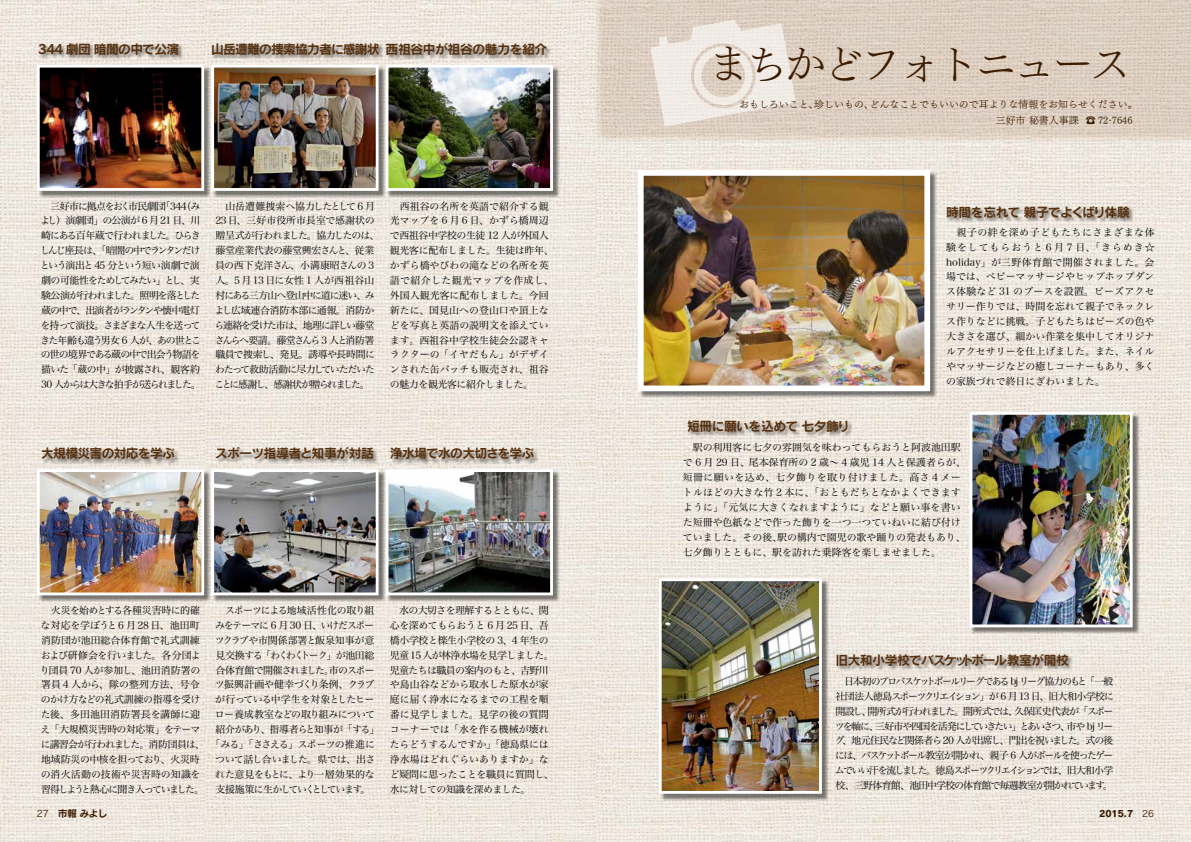
<style>
.page{position:relative;width:1191px;height:842px;background:#fff}
.page>*{position:absolute;margin:0;border:0;box-sizing:border-box;transform-origin:0 0}
.t1{font:42.5px "Tsuku Min Pro L";letter-spacing:-.1em;color:#3c1c00}
.t2{font:12.8px "Rodin Pro B";letter-spacing:-.05em;color:#57310f}
.t3{font:12.8px "Rodin Pro B";letter-spacing:-.03em;color:#57310f}
.t4{font:12.8px "Rodin Pro B";letter-spacing:-.025em;color:#57310f}
.t5{font:9.9px/14.9px "Hira Min Pro W3";letter-spacing:-.04em;color:#000}
.t6{font:9.9px/14.9px "Hira Min Pro W3";color:#000}
.t7{font:9.9px/14.9px "Hira Min Pro W3";letter-spacing:-.105em;color:#000}
.t8{font:9.9px/14.9px "Hira Min Pro W3";letter-spacing:-.065em;color:#000}
.t9{font:9.9px "Hira Min Pro W3";letter-spacing:-.155em;color:#000}
.t10{font:9.9px "Hira Min Pro W3";letter-spacing:-.095em;color:#000}
.t11{font:9.9px "Tsuku Min Pro LB";color:#3c1c00}
.t12{font:9.9px "Hira Min Pro W3";letter-spacing:.02em;color:#000}
.t13{font:9.9px/14.9px "Hira Min Pro W3";letter-spacing:-.1em;color:#000;text-align:right}
.t14{font:9.9px "Hira Min Pro W3";letter-spacing:-.085em;color:#000}
.t15{font:9.9px "Hira Min Pro W3";letter-spacing:-.01em;color:#000}
.t16{font:9.9px "Hira Min Pro W3";letter-spacing:-.145em;color:#000}
.t17{font:9.9px "Hira Min Pro W3";letter-spacing:-.125em;color:#000}
.t18{font:9.9px "Hira Min Pro W3";letter-spacing:-.07em;color:#000}
.t19{font:9.9px "Hira Min Pro W3";letter-spacing:.04em;color:#000}
.t20{font:9.9px "Hira Min Pro W3";letter-spacing:-.075em;color:#000}
.t21{font:9.9px "Hira Min Pro W3";letter-spacing:-.135em;color:#000}
.t22{font:9.9px "Hira Min Pro W3";letter-spacing:.015em;color:#000}
.t23{font:9.2px "New Rodin Pro B";color:#3c1c00}
.t24{font:9.2px "Hira Kaku Pro W3";color:#3c1c00}
.t25{font:9px "Rodin Pro EB";color:#3c1c00}
.t26{font:9px "Hira Kaku Pro W3";color:#3c1c00}
</style>
<div class="page">
<img style="left:0;top:0;width:1191px;height:842px">
<div style="left:639px;top:171px;width:298px;height:227px;background:#000;opacity:.5"></div>
<img style="left:645px;top:177px;width:278px;height:207px">
<div style="left:638px;top:170px;width:292px;height:221px;border:6px solid #fff"></div>
<svg style="left:595px;top:0;width:596px;height:142px;background:#dccec1"></svg>
<svg style="left:650px;top:20px;width:146px;height:107px;background:#e8ded6"></svg>
<div style="left:216px;top:447px;width:163px;height:18px;background:#000;opacity:.5"></div>
<div style="left:42px;top:448px;width:138px;height:17px;background:#000;opacity:.5"></div>
<div style="left:390px;top:448px;width:149px;height:17px;background:#000;opacity:.5"></div>
<div style="left:837px;top:653px;width:237px;height:18px;background:#000;opacity:.5"></div>
<div style="left:688px;top:420px;width:165px;height:18px;background:#000;opacity:.5"></div>
<div style="left:387px;top:470px;width:173px;height:132px;background:#000;opacity:.5"></div>
<img style="left:390px;top:473px;width:159px;height:118px">
<div style="left:386px;top:469px;width:167px;height:126px;border:3px solid #fff"></div>
<div style="left:38px;top:470px;width:173px;height:132px;background:#000;opacity:.5"></div>
<img style="left:41px;top:473px;width:159px;height:118px">
<div style="left:37px;top:469px;width:167px;height:126px;border:3px solid #fff"></div>
<div style="left:212px;top:470px;width:174px;height:132px;background:#000;opacity:.5"></div>
<img style="left:215px;top:473px;width:159px;height:118px">
<div style="left:211px;top:469px;width:167px;height:126px;border:3px solid #fff"></div>
<div style="left:660px;top:579px;width:169px;height:222px;background:#000;opacity:.5"></div>
<img style="left:663px;top:582px;width:155px;height:208px">
<div style="left:659px;top:578px;width:163px;height:216px;border:3px solid #fff"></div>
<div style="left:212px;top:43px;width:173px;height:18px;background:#000;opacity:.5"></div>
<div style="left:39px;top:44px;width:145px;height:17px;background:#000;opacity:.5"></div>
<div style="left:386px;top:43px;width:166px;height:18px;background:#000;opacity:.5"></div>
<div style="left:387px;top:66px;width:173px;height:132px;background:#000;opacity:.5"></div>
<img style="left:390px;top:69px;width:159px;height:118px">
<div style="left:386px;top:65px;width:167px;height:126px;border:3px solid #fff"></div>
<div style="left:38px;top:66px;width:173px;height:132px;background:#000;opacity:.5"></div>
<img style="left:41px;top:69px;width:159px;height:118px">
<div style="left:37px;top:65px;width:167px;height:126px;border:3px solid #fff"></div>
<div style="left:212px;top:66px;width:174px;height:132px;background:#000;opacity:.5"></div>
<img style="left:215px;top:69px;width:159px;height:118px">
<div style="left:211px;top:65px;width:167px;height:126px;border:3px solid #fff"></div>
<div style="left:946px;top:206px;width:188px;height:18px;background:#000;opacity:.5"></div>
<div style="left:970px;top:413px;width:170px;height:221px;background:#000;opacity:.5"></div>
<img style="left:973px;top:416px;width:155px;height:207px">
<div style="left:969px;top:412px;width:163px;height:215px;border:3px solid #fff"></div>
<p class="t2" style="left:38px;top:41px;width:142px">344 劇団暗闇の中で公演</p>
<p class="t4" style="left:386px;top:41px;width:163px">西祖谷中が祖谷の魅力を紹介</p>
<p class="t2" style="left:211px;top:40px;width:170px">山岳遭難の捜索協力者に感謝状</p>
<h1 class="t1" style="left:707px;top:26px;width:427px">まちかどフォトニュース</h1>
<p class="t11" style="left:869px;top:95px;width:269px">どんなことでもいいので耳よりな情報をお知らせください。</p>
<p class="t11" style="left:814px;top:95px;width:61px">珍しいもの、</p>
<p class="t11" style="left:739px;top:95px;width:81px">おもしろいこと、</p>
<p class="t11" style="left:985px;top:111px;width:94px">　三好市秘書人事課</p>
<p class="t11" style="left:1085px;top:111px;width:48px">☎ 72-7646</p>
<p class="t5" style="left:182px;top:197px;width:20px">（み</p>
<p class="t5" style="left:161px;top:197px;width:27px">「344</p>
<p class="t7" style="left:40px;top:197px;width:162px">　三好市に拠点をおく市民劇団<br>よし）演劇団」の公演が 6 月 21 日、川崎にある百年蔵で行われました。ひらきしんじ座長は、「暗闇の中でランタンだけという演出と 45 分という短い演劇で演劇の可能性をためしてみたい」とし、実験公演が行われました。照明を落とした蔵の中で、出演者がランタンや懐中電灯を持って演技。さまざまな人生を送ってきた年齢も違う男女 6 人が、あの世とこの世の境界である蔵の中で出会う物語を描いた「蔵の中」が披露され、観客約<br>30 人からは大きな拍手が送られました。</p>
<p class="t15" style="left:215px;top:197px;width:161px">　山岳遭難捜索へ協力したとして6 月</p>
<p class="t6" style="left:215px;top:212px;width:161px">23日、三好市役所市長室で感謝状の</p>
<p class="t14" style="left:215px;top:227px;width:165px">贈呈式が行われました。協力したのは、</p>
<p class="t5" style="left:345px;top:242px;width:31px">、従業</p>
<p class="t5" style="left:215px;top:242px;width:133px">藤堂産業代表の藤堂興宏さんと</p>
<p class="t5" style="left:215px;top:257px;width:160px">員の西下克洋さん、小溝康昭さんの 3</p>
<p class="t22" style="left:215px;top:272px;width:160px">人。5 月13 日に女性 1 人が西祖谷山</p>
<p class="t5" style="left:365px;top:287px;width:11px">み</p>
<p class="t7" style="left:214px;top:287px;width:162px">村にある三方山へ登山中に道に迷い、よし広域連合消防本部に通報。消防から連絡を受けた市は、地理に詳しい藤堂さんらへ要請。藤堂さんら 3 人と消防署職員で捜索し、発見。誘導や長時間にわたって救助活動に尽力していただいたことに感謝し、感謝状が贈られました。</p>
<p class="t6" style="left:390px;top:197px;width:165px">　西祖谷の名所を英語で紹介する観光マップを 6 月 6 日、かずら橋周辺で西祖谷中学校の生徒 12 人が外国人観光客に配布しました。生徒は昨年、かずら橋やびわの滝などの名所を英語で紹介した観光マップを作成し、外国人観光客に配布しました。今回新たに、国見山への登山口や頂上などを写真と英語の説明文を添えています。西祖谷中学校生徒会公認キャラクターの「イヤだもん」がデザインされた缶バッチも販売され、祖谷の魅力を観光客に紹介しました。</p>
<p class="t2" style="left:946px;top:203px;width:185px">時間を忘れて親子でよくばり体験</p>
<p class="t5" style="left:946px;top:224px;width:210px;text-align:justify">　親子の絆を深め子どもたちにさまざまな体験をしてもらおうと 6 月 7 日、「きらめき☆ holiday」が三野体育館で開催されました。会場では、ベビーマッサージやヒップホップダンス体験など 31 のブースを設置。ビーズアクセサリー作りでは、時間を忘れて親子でネックレス作りなどに挑戦。子どもたちはビーズの色や大きさを選び、細かい作業を集中してオリジナルアクセサリーを仕上げました。また、ネイルやマッサージなどの癒しコーナーもあり、多くの家族づれで終日にぎわいました。</p>
<p class="t2" style="left:41px;top:445px;width:135px">大規模災害の対応を学ぶ</p>
<p class="t2" style="left:215px;top:445px;width:160px">スポーツ指導者と知事が対話</p>
<p class="t2" style="left:390px;top:445px;width:146px">浄水場で水の大切さを学ぶ</p>
<p class="t3" style="left:687px;top:417px;width:164px">短冊に願いを込めて七夕飾り</p>
<p class="t6" style="left:683px;top:439px;width:279px">　駅の利用客に七夕の雰囲気を味わってもらおうと阿波池田駅</p>
<p class="t6" style="left:683px;top:454px;width:284px">で 6 月 29 日、尾本保育所の 2 歳～ 4 歳児 14 人と保護者らが、</p>
<p class="t19" style="left:683px;top:469px;width:279px">短冊に願いを込め、七夕飾りを取り付けました。高さ 4 メー</p>
<p class="t12" style="left:683px;top:484px;width:279px">トルほどの大きな竹 2 本に、「おともだちとなかよくできます</p>
<p class="t12" style="left:683px;top:499px;width:279px">ように」「元気に大きくなれますように」などと願い事を書い</p>
<p class="t6" style="left:683px;top:514px;width:279px">た短冊や色紙などで作った飾りを一つ一つていねいに結び付け</p>
<p class="t6" style="left:777px;top:529px;width:190px">駅の構内で園児の歌や踊りの発表もあり、</p>
<p class="t6" style="left:683px;top:529px;width:259px">ていました。その後、<br>七夕飾りとともに、駅を訪れた乗降客を楽しませました。</p>
<p class="t5" style="left:40px;top:602px;width:166px">　火災を始めとする各種災害時に的確な対応を学ぼうと6 月 28 日、池田町消防団が池田総合体育館で礼式訓練および研修会を行いました。各分団より団員 70 人が参加し、池田消防署の署員 4 人から、隊の整列方法、号令のかけ方などの礼式訓練の指導を受けた後、多田池田消防署長を講師に迎え「大規模災害時の対応策」をテーマに講習会が行われました。消防団員は、地域防災の中核を担っており、火災時の消火活動の技術や災害時の知識を習得しようと熱心に聞き入っていました。</p>
<p class="t13" style="left:215px;top:602px;width:160px">　スポーツによる地域活性化の取り組いけだスポー</p>
<p class="t8" style="left:215px;top:617px;width:161px">みをテーマに 6 月 30 日、<br>ツクラブや市関係部署と飯泉知事が意見交換する「わくわくトーク」が池田総合体育館で開催されました市のスポー</p>
<p class="t5" style="left:324px;top:661px;width:11px">。</p>
<p class="t15" style="left:215px;top:676px;width:161px">ツ振興計画や健幸づくり条例、クラブ</p>
<p class="t18" style="left:215px;top:691px;width:161px">が行っている中学生を対象としたヒー</p>
<p class="t8" style="left:215px;top:706px;width:162px">ロー養成教室などの取り組みについて</p>
<p class="t8" style="left:215px;top:721px;width:165px">紹介があり、指導者らと知事が「する「</p>
<p class="t20" style="left:210px;top:736px;width:166px">「みる」「ささえる」スポーツの推進に</p>
<p class="t5" style="left:215px;top:751px;width:162px">ついて話し合いました。県では、出さ</p>
<p class="t5" style="left:215px;top:766px;width:161px">れた意見をもとに、より一層効果的な</p>
<p class="t5" style="left:360px;top:780px;width:11px">。</p>
<p class="t21" style="left:215px;top:780px;width:148px">支援施策に生かしていくとしています</p>
<p class="t5" style="left:390px;top:602px;width:165px">　水の大切さを理解するとともに、関心を深めてもらおうと 6 月 25 日、吾橋小学校と檪生小学校の 、3 4 年生の児童 15 人が林浄水場を見学しました。児童たちは職員の案内のもと、吉野川や島山谷などから取水した原水が家庭に届く浄水になるまでの工程を順番に見学しました。見学の後の質問コーナーでは「水を作る機械が壊れたらどうするんですか」「徳島県には浄水場はどれぐらいありますか」など疑問に思ったことを職員に質問し、水に対しての知識を深めました。</p>
<p class="t2" style="left:835px;top:651px;width:235px">旧大和小学校でバスケットボール教室が開校</p>
<p class="t5" style="left:1085px;top:673px;width:30px">「一般</p>
<p class="t9" style="left:835px;top:673px;width:253px">　日本初のプロバスケットボールリーグである bj リーグ協力のもと</p>
<p class="t10" style="left:835px;top:688px;width:280px">社団法人徳島スポーツクリエイション」が 6 月 13 日、旧大和小学校に</p>
<p class="t18" style="left:1014px;top:702px;width:101px">久保匡史代表が「スポー</p>
<p class="t5" style="left:835px;top:702px;width:29px">開設し</p>
<p class="t13" style="left:867px;top:702px;width:152px">開所式が行われました。開所式では、</p>
<p class="t5" style="left:861px;top:702px;width:11px">、</p>
<p class="t17" style="left:875px;top:717px;width:148px">三好市や四国を活発にしていきたい」</p>
<p class="t5" style="left:835px;top:717px;width:45px">ツを軸に、</p>
<p class="t5" style="left:1066px;top:717px;width:48px">市や bjリー</p>
<p class="t5" style="left:1019px;top:717px;width:52px">とあいさつ、</p>
<p class="t5" style="left:835px;top:732px;width:11px">グ</p>
<p class="t16" style="left:835px;top:747px;width:280px">には、バスケットボール教室が開かれ、親子 6 人がボールを使ったゲー</p>
<p class="t9" style="left:835px;top:762px;width:280px">ムでいい汗を流しました。徳島スポーツクリエイションでは、旧大和小学</p>
<p class="t5" style="left:1102px;top:777px;width:11px">。</p>
<p class="t14" style="left:842px;top:732px;width:160px">、地元住民など関係者ら 20 人が出席し</p>
<p class="t17" style="left:999px;top:732px;width:115px">、門出を祝いました。式の後</p>
<p class="t10" style="left:835px;top:777px;width:271px">校、三野体育館、池田中学校の体育館で毎週教室が開かれています</p>
<p class="t24" style="left:37px;top:805px;width:14px">27</p>
<p class="t23" style="left:58px;top:805px;width:51px">市報みよし</p>
<p class="t25" style="left:1099px;top:807px;width:36px">2015.7</p>
<p class="t26" style="left:1142px;top:805px;width:13px">26</p>
</div>
